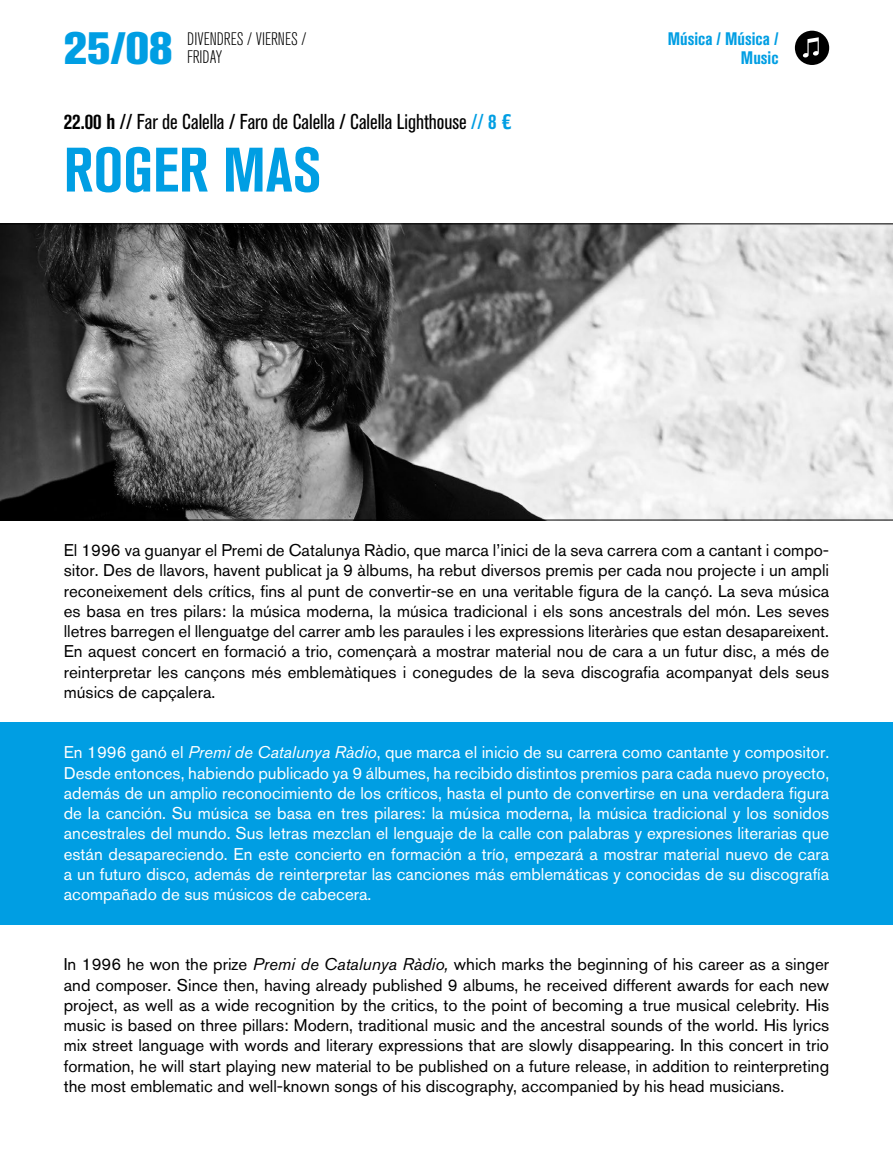
<style>
.page{position:relative;width:893px;height:1171px;background:#fff}
.page>*{position:absolute;margin:0;border:0;box-sizing:border-box;transform-origin:0 0}
.t1{font:700 condensed 62.1px "Akzidenz Grotesk BQ";color:#009ee3}
.t2{font:800 45px "Akzidenz Grotesk BQ";color:#009ee3}
.t3{font:condensed 21.38px "Akzidenz Grotesk BQ";color:#000}
.t4{font:300 condensed 18px/18px "Akzidenz Grotesk BQ";color:#000}
.t5{font:700 condensed 18px "Akzidenz Grotesk BQ";color:#009ee3}
.t6{font:16.88px/20.2px "Akzidenz Grotesk BQ";color:#000;text-align:justify}
.t7{font:16.88px/20.2px "Akzidenz Grotesk BQ";color:#fff;text-align:justify}
.s1{font-weight:700}
.s2{color:#009ee3}
.s3{font-weight:700;color:#009ee3}
.s4{font-style:italic}
</style>
<div class="page">
<img style="left:0;top:224px;width:893px;height:296px">
<hr style="left:0;top:223px;width:893px;height:1px;background:#000">
<hr style="left:0;top:520px;width:893px;height:1px;background:#000">
<div style="left:0;top:722px;width:893px;height:203px;background:#009ee3"></div>
<svg style="left:795px;top:31px;width:34px;height:34px"></svg>
<p class="t2" style="left:64px;top:22px;width:110px">25/08</p>
<p class="t4" style="left:187px;top:31px;width:121px">DIVENDRES / VIERNES /<br>FRIDAY</p>
<p class="t3" style="left:64px;top:109px;width:450px"><span class="s1">22.00 h</span> // Far de Calella / Faro de Calella / Calella Lighthouse <span class="s2">//</span> <span class="s3">8 €</span></p>
<p class="t1" style="left:64px;top:134px;width:259px">ROGER MAS</p>
<p class="t5" style="left:668px;top:28px;width:112px">Música / Música /</p>
<p class="t5" style="left:741px;top:47px;width:39px">Music</p>
<p class="t6" style="left:64px;top:540px;width:767px">El 1996 va guanyar el Premi de Catalunya Ràdio, que marca l’inici de la seva carrera com a cantant i compo&shy;sitor. Des de llavors, havent publicat ja 9 àlbums, ha rebut diversos premis per cada nou projecte i un ampli reconeixement dels crítics, fins al punt de convertir-se en una veritable figura de la cançó. La seva música es basa en tres pilars: la música moderna, la música tradicional i els sons ancestrals del món. Les seves lletres barregen el llenguatge del carrer amb les paraules i les expressions literàries que estan desapareixent.<br>En aquest concert en formació a trio, començarà a mostrar material nou de cara a un futur disc, a més de reinterpretar les cançons més emblemàtiques i conegudes de la seva discografia acompanyat dels seus músics de capçalera.</p>
<p class="t7" style="left:64px;top:742px;width:767px">En 1996 ganó el <span class="s4">Premi de Catalunya Ràdio</span>, que marca el inicio de su carrera como cantante y compositor.<br>Desde entonces, habiendo publicado ya 9 álbumes, ha recibido distintos premios para cada nuevo proyecto, además de un amplio reconocimiento de los críticos, hasta el punto de convertirse en una verdadera figura de la canción. Su música se basa en tres pilares: la música moderna, la música tradicional y los sonidos ancestrales del mundo. Sus letras mezclan el lenguaje de la calle con palabras y expresiones literarias que están desapareciendo. En este concierto en formación a trío, empezará a mostrar material nuevo de cara a un futuro disco, además de reinterpretar las canciones más emblemáticas y conocidas de su discografía acompañado de sus músicos de cabecera.</p>
<p class="t6" style="left:64px;top:954px;width:767px">In 1996 he won the prize <span class="s4">Premi de Catalunya Ràdio,</span> which marks the beginning of his career as a singer and composer. Since then, having already published 9 albums, he received different awards for each new project, as well as a wide recognition by the critics, to the point of becoming a true musical celebrity. His music is based on three pillars: Modern, traditional music and the ancestral sounds of the world. His lyrics mix street language with words and literary expressions that are slowly disappearing. In this concert in trio formation, he will start playing new material to be published on a future release, in addition to reinterpreting the most emblematic and well-known songs of his discography, accompanied by his head musicians.</p>
</div>
